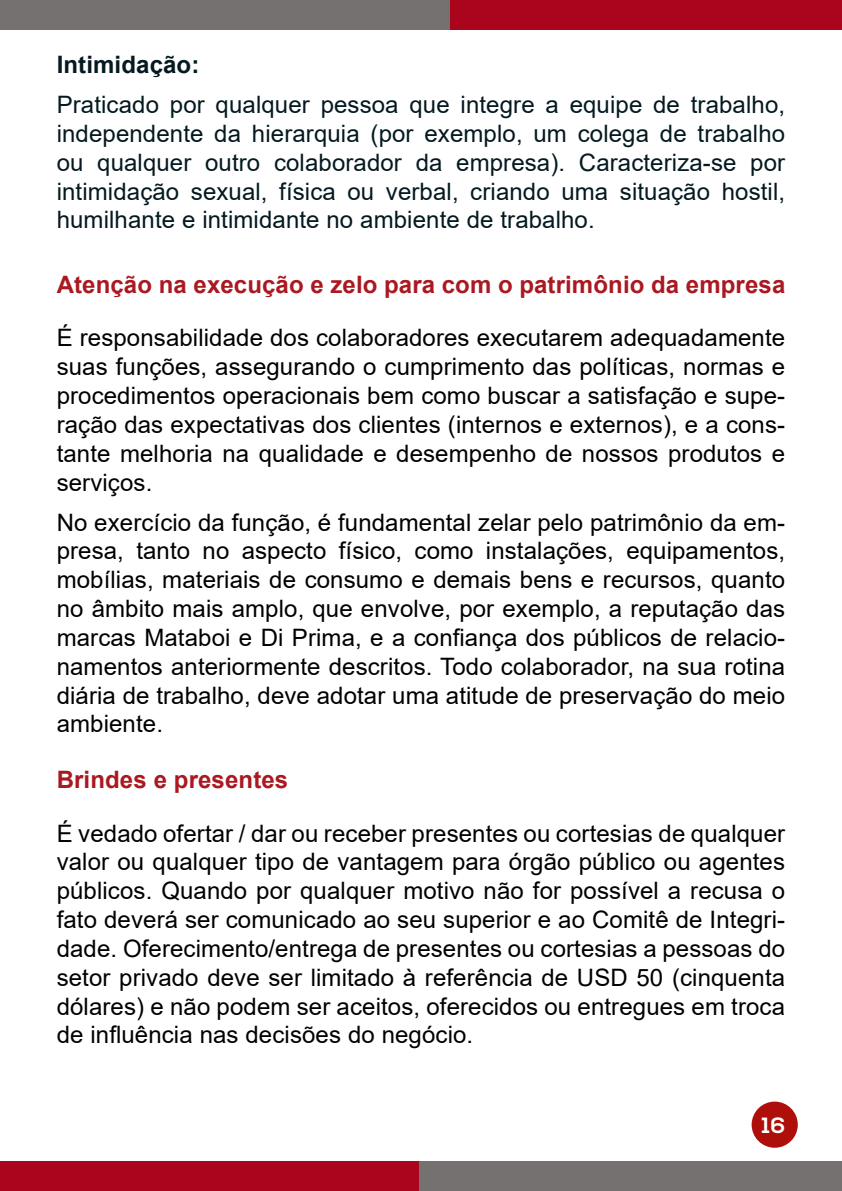
<style>
.page{position:relative;width:842px;height:1191px;background:#fff}
.page>*{position:absolute;margin:0;border:0;box-sizing:border-box;transform-origin:0 0}
.t1{font:24px/28.8px "Arial";letter-spacing:.005em;color:#000;text-align:justify}
.t2{font:24px/28.8px "Arial";letter-spacing:.005em;color:#041920;text-align:justify}
.t3{font:700 24px "Arial";letter-spacing:.005em;color:#aa1921}
.t4{font:700 24px "Arial";letter-spacing:.005em;color:#041920}
.t5{font:700 22px "Nexa";color:#fff}
</style>
<div class="page">
<div style="left:449px;top:0;width:393px;height:29px;background:#ab051e"></div>
<div style="left:0;top:0;width:449px;height:29px;background:#767171"></div>
<div style="left:0;top:1161px;width:420px;height:30px;background:#ab051e"></div>
<div style="left:420px;top:1161px;width:422px;height:30px;background:#767171"></div>
<div style="left:750px;top:1099px;width:50px;height:50px;background:#ae0f0a;border-radius:50%"></div>
<div style="left:748px;top:1097px;width:54px;height:54px;border:4px solid #fff;border-radius:50%"></div>
<p class="t4" style="left:57px;top:48px;width:144px">Intimidação:</p>
<p class="t2" style="left:57px;top:90px;width:730px">Praticado por qualquer pessoa que integre a equipe de trabalho, independente da hierarquia (por exemplo, um colega de trabalho ou qualquer outro colaborador da empresa). Caracteriza-se por intimidação sexual, física ou verbal, criando uma situação hostil, humilhante e intimidante no ambiente de trabalho.</p>
<p class="t3" style="left:57px;top:268px;width:730px">Atenção na execução e zelo para com o patrimônio da empresa</p>
<p class="t1" style="left:57px;top:323px;width:730px">É responsabilidade dos colaboradores executarem adequadamente suas funções, assegurando o cumprimento das políticas, normas e procedimentos operacionais bem como buscar a satisfação e supe&shy;ração das expectativas dos clientes (internos e externos), e a cons&shy;tante melhoria na qualidade e desempenho de nossos produtos e serviços.</p>
<p class="t1" style="left:57px;top:507px;width:730px">No exercício da função, é fundamental zelar pelo patrimônio da em&shy;presa, tanto no aspecto físico, como instalações, equipamentos, mobílias, materiais de consumo e demais bens e recursos, quanto no âmbito mais amplo, que envolve, por exemplo, a reputação das marcas Mataboi e Di Prima, e a confiança dos públicos de relacio&shy;namentos anteriormente descritos. Todo colaborador, na sua rotina diária de trabalho, deve adotar uma atitude de preservação do meio ambiente.</p>
<p class="t3" style="left:57px;top:763px;width:233px">Brindes e presentes</p>
<p class="t1" style="left:57px;top:818px;width:730px">É vedado ofertar / dar ou receber presentes ou cortesias de qualquer valor ou qualquer tipo de vantagem para órgão público ou agentes públicos. Quando por qualquer motivo não for possível a recusa o fato deverá ser comunicado ao seu superior e ao Comitê de Integri&shy;dade. Oferecimento/entrega de presentes ou cortesias a pessoas do setor privado deve ser limitado à referência de USD 50 (cinquenta dólares) e não podem ser aceitos, oferecidos ou entregues em troca de influência nas decisões do negócio.</p>
<p class="t5" style="left:762px;top:1112px;width:25px">16</p>
</div>
